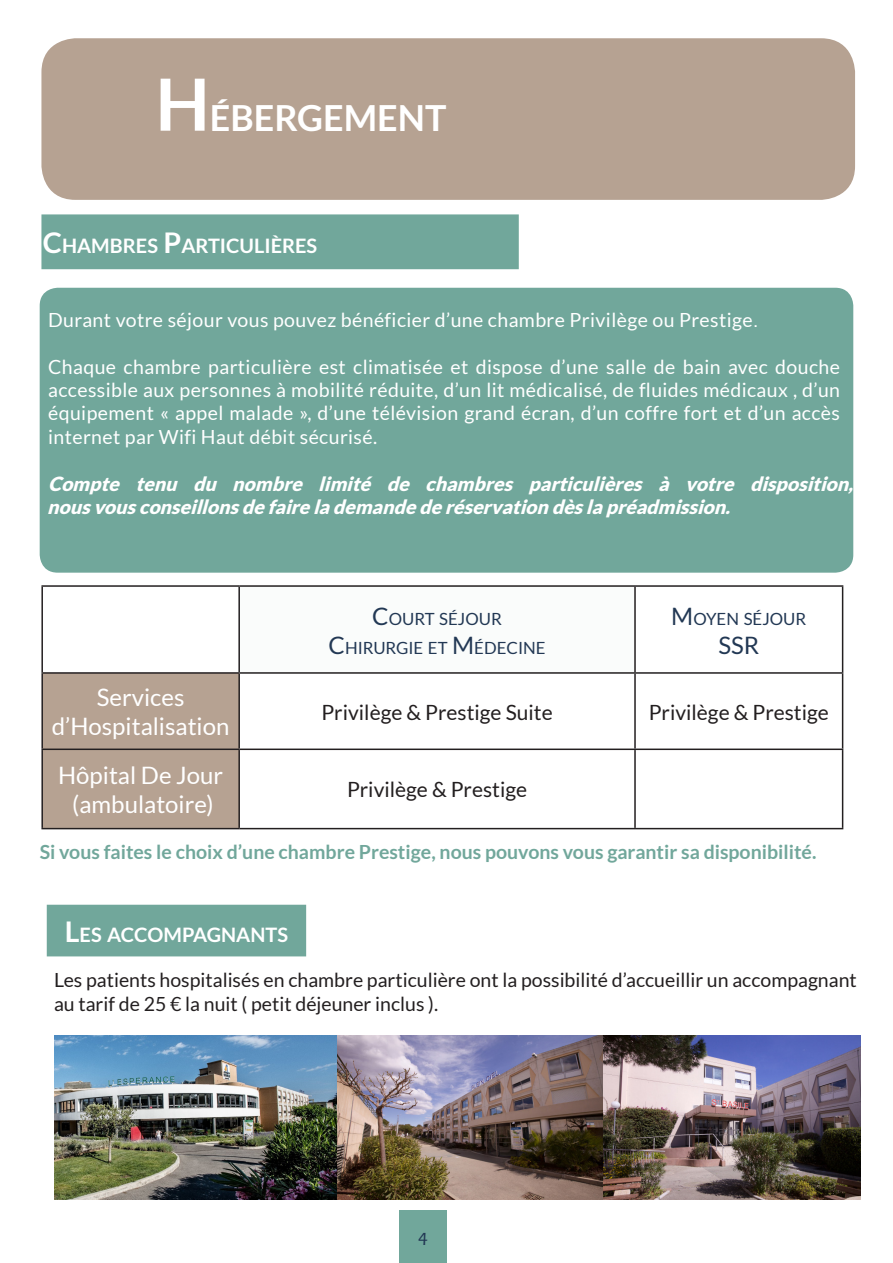
<style>
.page{position:relative;width:893px;height:1263px;background:#fff}
.page>*{position:absolute;margin:0;border:0;box-sizing:border-box;transform-origin:0 0}
.t1{font:700 36px "Lato";color:#fff}
.t2{font:24px/28.8px "Lato";color:#fff;text-align:center}
.t3{font:24px "Lato";color:#223854}
.t4{font:21px "Lato";color:#231f20}
.t5{font:700 19.95px "Lato";color:#fff}
.t6{font:19.5px/23.4px "Lato";letter-spacing:.02em;color:#fff;text-align:justify}
.t7{font:italic 900 19.5px/23.4px "Lato";color:#fff}
.t8{font:19.5px/23.4px "Lato";color:#231f20}
.t9{font:700 19.5px "Lato";color:#71a79b}
.t10{font:500 18px "Eras ITC";color:#223854}
.t11{font:16.8px "Lato";color:#223854}
.s1{font-size:72px}
.s2{font-size:28.5px}
.s3{font-family:"DIN Pro"}
.s4{font-size:24px}
</style>
<div class="page">
<div style="left:239px;top:586px;width:396px;height:87px;background:#fafcfb"></div>
<div style="left:43px;top:674px;width:195px;height:154px;background:#b6a292"></div>
<hr style="left:41px;top:672px;width:198px;height:2px;background:#231f20">
<hr style="left:239px;top:672px;width:396px;height:2px;background:#231f20">
<hr style="left:635px;top:672px;width:208px;height:2px;background:#231f20">
<hr style="left:41px;top:748px;width:198px;height:2px;background:#231f20">
<hr style="left:239px;top:748px;width:396px;height:2px;background:#231f20">
<hr style="left:635px;top:748px;width:208px;height:2px;background:#231f20">
<hr style="left:41px;top:585px;width:198px;height:2px;background:#231f20">
<hr style="left:41px;top:587px;width:2px;height:85px;background:#231f20">
<hr style="left:239px;top:585px;width:396px;height:2px;background:#231f20">
<hr style="left:238px;top:587px;width:2px;height:85px;background:#231f20">
<hr style="left:635px;top:585px;width:208px;height:2px;background:#231f20">
<hr style="left:634px;top:587px;width:2px;height:85px;background:#231f20">
<hr style="left:842px;top:587px;width:1px;height:85px;background:#231f20">
<hr style="left:41px;top:674px;width:2px;height:74px;background:#231f20">
<hr style="left:238px;top:674px;width:2px;height:74px;background:#231f20">
<hr style="left:634px;top:674px;width:2px;height:74px;background:#231f20">
<hr style="left:842px;top:674px;width:1px;height:74px;background:#231f20">
<hr style="left:41px;top:750px;width:2px;height:78px;background:#231f20">
<hr style="left:238px;top:750px;width:2px;height:78px;background:#231f20">
<hr style="left:634px;top:750px;width:2px;height:78px;background:#231f20">
<hr style="left:842px;top:750px;width:1px;height:78px;background:#231f20">
<hr style="left:41px;top:828px;width:198px;height:1px;background:#231f20">
<hr style="left:239px;top:828px;width:396px;height:1px;background:#231f20">
<hr style="left:635px;top:828px;width:208px;height:1px;background:#231f20">
<div style="left:40px;top:288px;width:813px;height:285px;background:#71a79b;border-radius:18px"></div>
<img style="left:54px;top:1035px;width:806px;height:165px">
<div style="left:41px;top:38px;width:814px;height:162px;background:#b6a292;border-radius:34px"></div>
<div style="left:399px;top:1210px;width:47px;height:53px;background:#71a79b"></div>
<div style="left:48px;top:905px;width:257px;height:51px;background:#71a79b"></div>
<div style="left:42px;top:215px;width:476px;height:53px;background:#71a79b"></div>
<div style="left:41px;top:214px;width:478px;height:55px;border:2px solid #71a79b"></div>
<p class="t1" style="left:155px;top:97px;width:293px"><span class="s1">H</span>ÉBERGEMENT</p>
<p class="t5" style="left:43px;top:235px;width:276px"><span class="s2">C</span>HAMBRES <span class="s2">P</span>ARTICULIÈRES</p>
<p class="t6" style="left:48px;top:308px;width:712px">Durant votre séjour vous pouvez bénéficier d’une chambre Privilège ou Prestige<span class="s3">.</span></p>
<p class="t6" style="left:48px;top:355px;width:793px">Chaque chambre particulière est climatisée et dispose d’une salle de bain avec douche accessible aux personnes à mobilité réduite, d’un lit médicalisé, de fluides médicaux , d’un équipement « appel malade », d’une télévision grand écran, d’un coffre fort et d’un accès internet par Wifi Haut débit sécurisé.</p>
<p class="t7" style="left:47px;top:471px;width:813px">Compte tenu du nombre limité de chambres particulières à votre disposition, nousvousconseillonsdefairelademandederéservation dèslapréadmission.</p>
<p class="t2" style="left:52px;top:683px;width:179px">Services d’Hospitalisation</p>
<p class="t2" style="left:58px;top:761px;width:167px">Hôpital De Jour (ambulatoire)</p>
<p class="t11" style="left:372px;top:609px;width:131px"><span class="s4">C</span>OURT SÉJOUR</p>
<p class="t11" style="left:329px;top:638px;width:219px"><span class="s4">C</span>HIRURGIE ET <span class="s4">M</span>ÉDECINE</p>
<p class="t11" style="left:671px;top:609px;width:137px"><span class="s4">M</span>OYEN SÉJOUR</p>
<p class="t3" style="left:718px;top:631px;width:15px">SSR</p>
<p class="t4" style="left:321px;top:700px;width:233px">Privilège &amp; Prestige Suite</p>
<p class="t4" style="left:649px;top:700px;width:182px">Privilège &amp; Prestige</p>
<p class="t4" style="left:347px;top:778px;width:182px">Privilège &amp; Prestige</p>
<p class="t9" style="left:40px;top:841px;width:778px">Si vous faites le choix d’une chambre Prestige, nous pouvons vous garantir sa disponibilité.</p>
<p class="t5" style="left:65px;top:923px;width:225px"><span class="s2">L</span>ES ACCOMPAGNANTS</p>
<p class="t8" style="left:54px;top:968px;width:804px">Les patients hospitalisés en chambre particulière ont la possibilité d’accueillir un accompagnant au tarif de 25 € la nuit ( petit déjeuner inclus ).</p>
<p class="t10" style="left:418px;top:1229px;width:12px">4</p>
</div>
